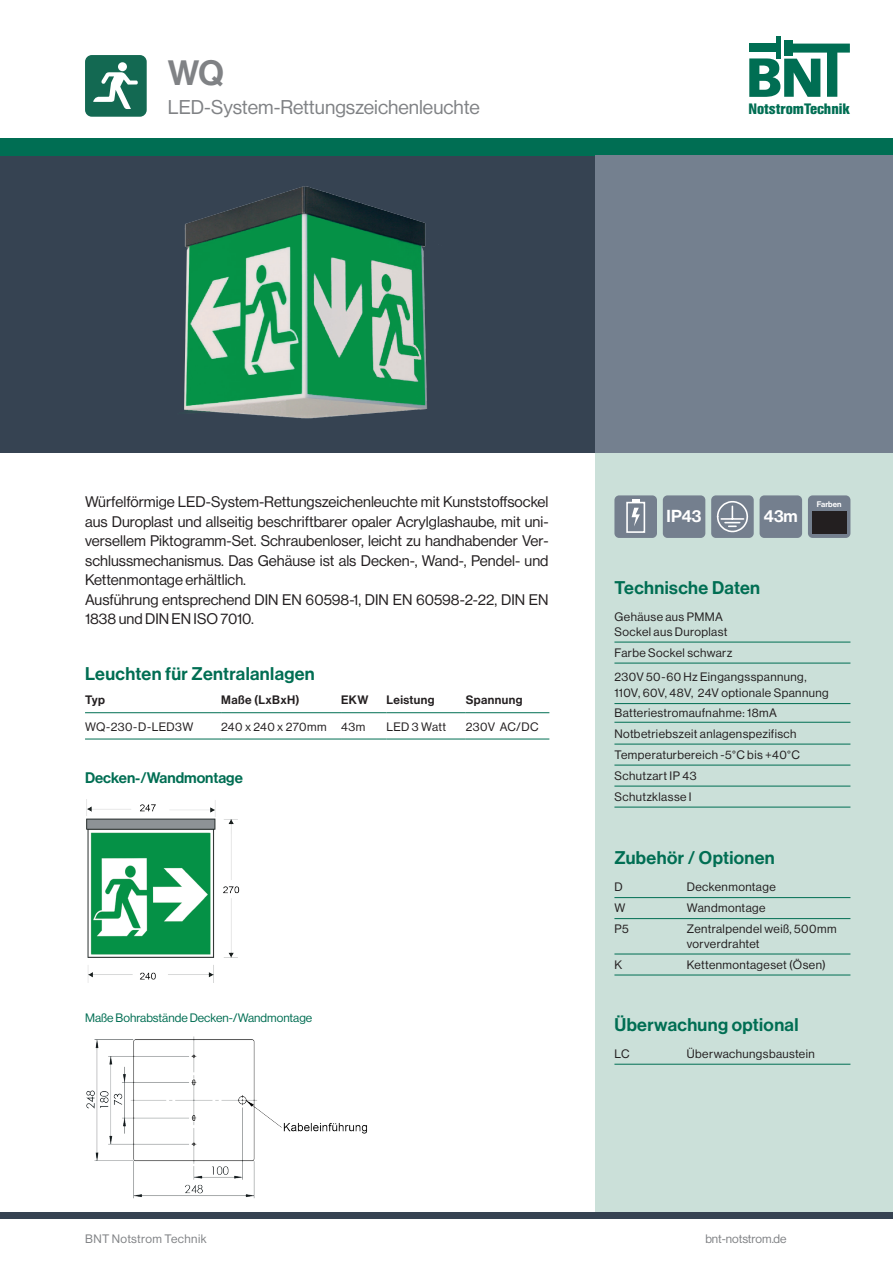
<style>
.page{position:relative;width:893px;height:1263px;background:#fff}
.page>*{position:absolute;margin:0;border:0;box-sizing:border-box;transform-origin:0 0}
.t1{font:34.5px "N Haas Grotesk DS Std 65 Md";color:#808285}
.t2{font:19.5px "N Haas Grotesk DS Std 55 Rg";color:#808285}
.t3{font:18px "N Haas Grotesk DS Std 65 Md";letter-spacing:.02em;color:#006e53}
.t4{font:16.95px "N Haas Grotesk DS Std 65 Md";color:#fff}
.t5{font:15px/19.5px "N Haas Grotesk DS Std 55 Rg";color:#231f20}
.t6{font:15px "N Haas Grotesk DS Std 65 Md";color:#006e53}
.t7{font:700 15px "Helvetica Con BQ";color:#006e53}
.t8{font:12px/21px "N Haas Grotesk DS Std 55 Rg";letter-spacing:.035em;color:#231f20}
.t9{font:12px "N Haas Grotesk DS Std 55 Rg";color:#006e53}
.t10{font:12px "N Haas Grotesk DS Std 55 Rg";letter-spacing:.015em;color:#808285}
.t11{font:12px "N Haas Grotesk DS Std 65 Md";letter-spacing:.035em;color:#231f20}
.t12{font:7.95px "N Haas Grotesk DS Std 65 Md";color:#fff}
</style>
<div class="page">
<div style="left:0;top:155px;width:595px;height:298px;background:#364352"></div>
<div style="left:0;top:138px;width:893px;height:17px;background:#006e53"></div>
<div style="left:595px;top:453px;width:298px;height:762px;background:#cbe0d9"></div>
<svg style="left:749px;top:44px;width:101px;height:53px"></svg>
<div style="left:784px;top:40px;width:9px;height:16px;background:#006e53"></div>
<div style="left:749px;top:43px;width:31px;height:9px;background:#006e53"></div>
<hr style="left:776px;top:36px;width:4px;height:23px;background:#006e53">
<div style="left:0;top:1212px;width:893px;height:6px;background:#364352"></div>
<div style="left:86px;top:56px;width:59px;height:59px;background:#136952;border-radius:5px"></div>
<div style="left:85px;top:55px;width:62px;height:62px;border:3px solid #136952;border-radius:5px"></div>
<div style="left:118px;top:62px;width:9px;height:9px;background:#fff;border-radius:50%"></div>
<svg style="left:93px;top:72px;width:45px;height:37px"></svg>
<div style="left:595px;top:155px;width:298px;height:298px;background:#74808f"></div>
<hr style="left:614px;top:642px;width:236px;height:1px;background:#006e53">
<hr style="left:614px;top:663px;width:236px;height:1px;background:#006e53">
<hr style="left:614px;top:703px;width:236px;height:1px;background:#006e53">
<hr style="left:614px;top:722px;width:236px;height:1px;background:#006e53">
<hr style="left:614px;top:744px;width:236px;height:1px;background:#006e53">
<hr style="left:614px;top:765px;width:236px;height:1px;background:#006e53">
<hr style="left:614px;top:786px;width:236px;height:1px;background:#006e53">
<hr style="left:614px;top:807px;width:236px;height:1px;background:#006e53">
<hr style="left:614px;top:897px;width:236px;height:1px;background:#006e53">
<hr style="left:614px;top:918px;width:236px;height:1px;background:#006e53">
<hr style="left:614px;top:954px;width:236px;height:1px;background:#006e53">
<hr style="left:614px;top:975px;width:236px;height:1px;background:#006e53">
<hr style="left:85px;top:712px;width:136px;height:1px;background:#006e53">
<hr style="left:221px;top:712px;width:120px;height:1px;background:#006e53">
<hr style="left:341px;top:712px;width:45px;height:1px;background:#006e53">
<hr style="left:386px;top:712px;width:80px;height:1px;background:#006e53">
<hr style="left:466px;top:712px;width:83px;height:1px;background:#006e53">
<hr style="left:85px;top:739px;width:136px;height:1px;background:#006e53">
<hr style="left:221px;top:739px;width:120px;height:1px;background:#006e53">
<hr style="left:341px;top:739px;width:45px;height:1px;background:#006e53">
<hr style="left:386px;top:739px;width:80px;height:1px;background:#006e53">
<hr style="left:466px;top:739px;width:83px;height:1px;background:#006e53">
<img style="left:75px;top:155px;width:456px;height:264px">
<img style="left:86px;top:800px;width:154px;height:182px">
<img style="left:86px;top:1036px;width:281px;height:163px">
<hr style="left:614px;top:1064px;width:236px;height:1px;background:#006e53">
<div style="left:615px;top:496px;width:41px;height:41px;background:#747f8e;border-radius:4px"></div>
<div style="left:614px;top:495px;width:43px;height:43px;border:2px solid #747f8e;border-radius:4px"></div>
<div style="left:626px;top:502px;width:19px;height:31px;border:2px solid #fff"></div>
<svg style="left:632px;top:499px;width:8px;height:27px"></svg>
<div style="left:664px;top:496px;width:40px;height:41px;background:#747f8e;border-radius:4px"></div>
<div style="left:663px;top:495px;width:42px;height:43px;border:2px solid #747f8e;border-radius:4px"></div>
<div style="left:712px;top:496px;width:41px;height:41px;background:#747f8e;border-radius:4px"></div>
<div style="left:711px;top:495px;width:43px;height:43px;border:2px solid #747f8e;border-radius:4px"></div>
<svg style="left:716px;top:501px;width:33px;height:32px"></svg>
<div style="left:761px;top:496px;width:40px;height:41px;background:#747f8e;border-radius:4px"></div>
<div style="left:760px;top:495px;width:42px;height:43px;border:2px solid #747f8e;border-radius:4px"></div>
<div style="left:809px;top:496px;width:40px;height:41px;background:#747f8e;border-radius:4px"></div>
<div style="left:808px;top:495px;width:42px;height:43px;border:2px solid #747f8e;border-radius:4px"></div>
<div style="left:812px;top:512px;width:34px;height:22px;background:#231f20"></div>
<h1 class="t1" style="left:168px;top:53px;width:57px">WQ</h1>
<h2 class="t2" style="left:168px;top:96px;width:313px">LED-System-Rettungszeichenleuchte</h2>
<p class="t7" style="left:748px;top:100px;width:103px">NotstromTechnik</p>
<p class="t5" style="left:85px;top:492px;width:465px">Würfelförmige LED-System-Rettungszeichenleuchte mit Kunststoffsockel aus Duroplast und allseitig beschriftbarer opaler Acrylglashaube, mit uni&shy;versellem Piktogramm-Set. Schraubenloser, leicht zu handhabender Ver&shy;schlussmechanismus. Das Gehäuse ist als Decken-, Wand-, Pendel- und Kettenmontage erhältlich.<br>Ausführung entsprechend DIN EN 60598-1, DIN EN 60598-2-22, DIN EN 1838 und DIN EN ISO 7010.</p>
<h3 class="t3" style="left:85px;top:664px;width:231px">Leuchten für Zentralanlagen</h3>
<p class="t11" style="left:85px;top:693px;width:21px">Typ</p>
<p class="t11" style="left:221px;top:693px;width:80px">Maße (LxBxH)</p>
<p class="t11" style="left:341px;top:693px;width:29px">EKW</p>
<p class="t11" style="left:386px;top:693px;width:50px">Leistung</p>
<p class="t11" style="left:466px;top:693px;width:58px">Spannung</p>
<p class="t8" style="left:85px;top:716px;width:110px">WQ-230-D-LED3W</p>
<p class="t8" style="left:221px;top:716px;width:146px">240 x 240 x 270mm 43m</p>
<p class="t8" style="left:386px;top:716px;width:61px">LED 3 Watt</p>
<p class="t8" style="left:466px;top:716px;width:74px">230V AC/DC</p>
<p class="t6" style="left:85px;top:769px;width:159px">Decken-/Wandmontage</p>
<h3 class="t4" style="left:667px;top:506px;width:36px">IP43</h3>
<h3 class="t4" style="left:764px;top:506px;width:35px">43m</h3>
<p class="t12" style="left:817px;top:500px;width:26px">Farben</p>
<h3 class="t3" style="left:614px;top:578px;width:147px">Technische Daten</h3>
<p class="t8" style="left:614px;top:610px;width:115px;line-height:14.4px">Gehäuse aus PMMA<br>Sockel aus Duroplast</p>
<p class="t8" style="left:614px;top:641px;width:194px;line-height:24px">Farbe Sockel schwarz<br>230V 50-60 Hz Eingangsspannung,</p>
<p class="t8" style="left:614px;top:683px;width:216px;line-height:19.5px">110V, 60V, 48V, 24V optionale Spannung<br>Batteriestromaufnahme: 18mA</p>
<p class="t8" style="left:614px;top:723px;width:187px">Notbetriebszeit anlagenspezifisch<br>Temperaturbereich -5°C bis +40°C<br>Schutzart IP 43<br>Schutzklasse I</p>
<h3 class="t3" style="left:614px;top:847px;width:162px">Zubehör / Optionen</h3>
<p class="t8" style="left:614px;top:877px;width:10px">D</p>
<p class="t8" style="left:687px;top:877px;width:90px">Deckenmontage</p>
<p class="t8" style="left:614px;top:898px;width:12px">W</p>
<p class="t8" style="left:687px;top:898px;width:80px">Wandmontage</p>
<p class="t8" style="left:614px;top:919px;width:16px">P5</p>
<p class="t8" style="left:687px;top:922px;width:151px;line-height:14.4px">Zentralpendel weiß, 500mm vorverdrahtet</p>
<p class="t8" style="left:614px;top:954px;width:9px">K</p>
<p class="t8" style="left:687px;top:954px;width:140px">Kettenmontageset (Ösen)</p>
<p class="t9" style="left:85px;top:1011px;width:229px">Maße Bohrabstände Decken-/Wandmontage</p>
<h3 class="t3" style="left:614px;top:1014px;width:185px">Überwachung optional</h3>
<p class="t8" style="left:614px;top:1043px;width:17px">LC</p>
<p class="t8" style="left:687px;top:1043px;width:129px">Überwachungsbaustein</p>
<p class="t10" style="left:85px;top:1231px;width:123px">BNT Notstrom Technik</p>
<p class="t10" style="left:705px;top:1231px;width:83px">bnt-notstrom.de</p>
</div>
